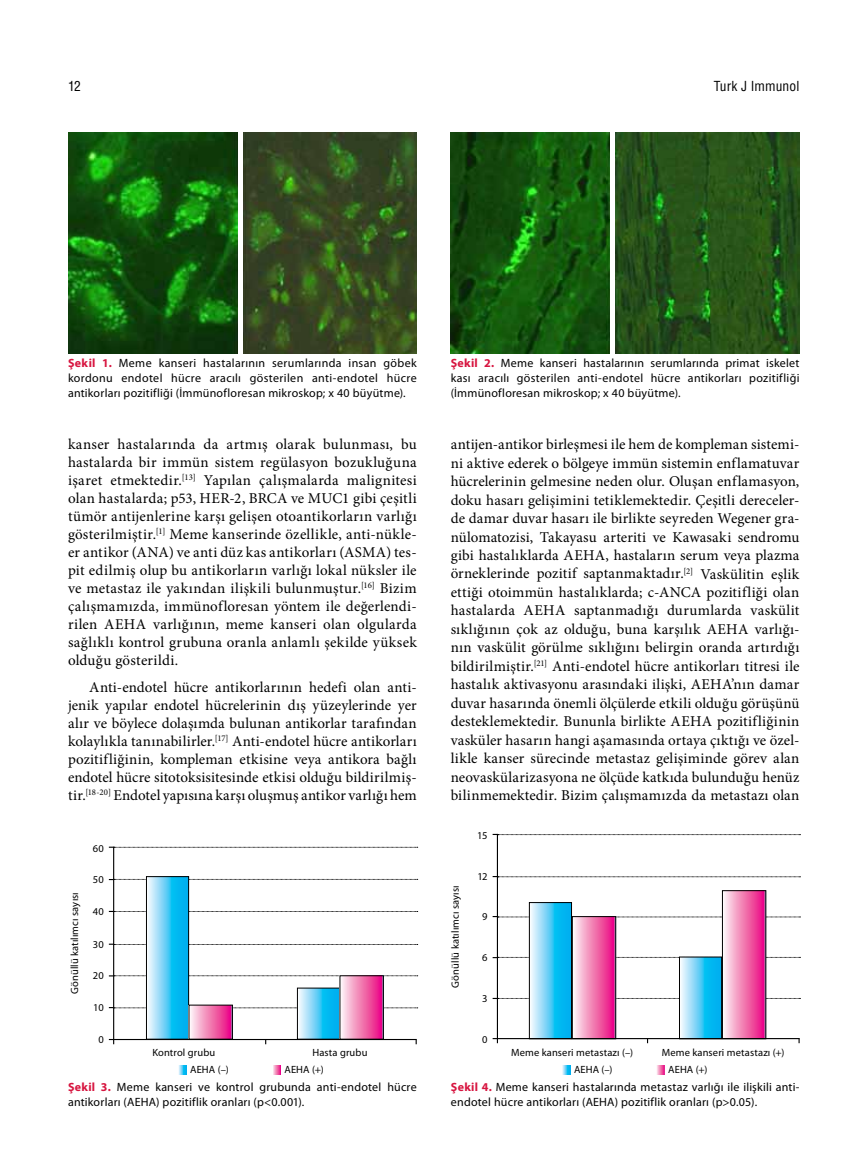
<style>
.page{position:relative;width:859px;height:1170px;background:#fff}
.page>*{position:absolute;margin:0;border:0;box-sizing:border-box;transform-origin:0 0}
.t1{font:15px/18.5px "Minion Pro";letter-spacing:.015em;color:#000;text-align:justify}
.t2{font:13.5px "Helvetica Cond Normal Tr";letter-spacing:.005em;color:#000}
.t3{font:12px/15px "Myriad Pro";letter-spacing:.015em;color:#000;text-align:justify}
.t4{font:10.5px "Myriad Pro";letter-spacing:.01em;color:#000}
.s1{font-weight:700;color:#d7143f}
</style>
<div class="page">
<img style="left:68px;top:133px;width:349px;height:220px">
<div style="left:238px;top:132px;width:5px;height:225px;background:#fff"></div>
<img style="left:451px;top:133px;width:349px;height:220px">
<div style="left:610px;top:132px;width:5px;height:225px;background:#fff"></div>
<svg style="left:148px;top:880px;width:39px;height:157px;background:#58cdf5"></svg>
<div style="left:146px;top:876px;width:43px;height:163px;border:1px solid #000"></div>
<svg style="left:299px;top:989px;width:39px;height:48px;background:#58cdf5"></svg>
<div style="left:297px;top:987px;width:43px;height:52px;border:1px solid #000"></div>
<div style="left:189px;top:1005px;width:43px;height:34px;background:linear-gradient(to right,#fcf7f1,#e9007b)"></div>
<div style="left:340px;top:975px;width:43px;height:64px;background:linear-gradient(to right,#fcf7f1,#e9007b)"></div>
<div style="left:340px;top:975px;width:44px;height:64px;border:1px solid #000"></div>
<hr style="left:113px;top:846px;width:1px;height:193px;background:#000">
<hr style="left:113px;top:1038px;width:304px;height:1px;background:#000">
<svg style="left:109px;top:1038px;width:5px;height:6px"></svg>
<svg style="left:109px;top:1006px;width:309px;height:2px"></svg>
<svg style="left:109px;top:975px;width:309px;height:1px"></svg>
<svg style="left:109px;top:943px;width:309px;height:2px"></svg>
<svg style="left:109px;top:910px;width:309px;height:2px"></svg>
<svg style="left:109px;top:878px;width:309px;height:2px"></svg>
<svg style="left:109px;top:846px;width:309px;height:2px"></svg>
<svg style="left:179px;top:1065px;width:7px;height:9px"></svg>
<svg style="left:273px;top:1065px;width:8px;height:9px"></svg>
<svg style="left:562px;top:1065px;width:8px;height:9px"></svg>
<svg style="left:657px;top:1065px;width:7px;height:9px"></svg>
<svg style="left:531px;top:904px;width:39px;height:132px;background:#58cdf5"></svg>
<div style="left:529px;top:902px;width:43px;height:136px;border:1px solid #000"></div>
<svg style="left:681px;top:958px;width:39px;height:78px;background:#58cdf5"></svg>
<div style="left:679px;top:956px;width:43px;height:82px;border:1px solid #000"></div>
<div style="left:572px;top:916px;width:44px;height:122px;background:linear-gradient(to right,#fcf9f3,#e9017b)"></div>
<div style="left:572px;top:916px;width:44px;height:122px;border:1px solid #000"></div>
<div style="left:722px;top:890px;width:44px;height:148px;background:linear-gradient(to right,#fcfaf3,#e9027c)"></div>
<div style="left:722px;top:890px;width:44px;height:148px;border:1px solid #000"></div>
<hr style="left:497px;top:833px;width:1px;height:206px;background:#000">
<hr style="left:498px;top:1037px;width:302px;height:2px;background:#000">
<svg style="left:493px;top:1037px;width:5px;height:6px"></svg>
<svg style="left:493px;top:997px;width:307px;height:2px"></svg>
<svg style="left:493px;top:956px;width:307px;height:2px"></svg>
<svg style="left:493px;top:915px;width:307px;height:2px"></svg>
<svg style="left:493px;top:875px;width:307px;height:2px"></svg>
<svg style="left:493px;top:833px;width:307px;height:2px"></svg>
<p class="t2" style="left:68px;top:78px;width:14px">12</p>
<p class="t2" style="left:714px;top:78px;width:87px">Turk J Immunol</p>
<p class="t3" style="left:68px;top:355px;width:350px"><span class="s1">Şekil 1.</span> Meme kanseri hastalarının serumlarında insan göbek kordonu endotel hücre aracılı gösterilen anti-endotel hücre antikorları pozitifliği (İmmünofloresan mikroskop; x 40 büyütme).</p>
<p class="t3" style="left:451px;top:355px;width:350px"><span class="s1">Şekil 2.</span> Meme kanseri hastalarının serumlarında primat iskelet kası aracılı gösterilen anti-endotel hücre antikorları pozitifliği (İmmünofloresan mikroskop; x 40 büyütme).</p>
<p class="t1" style="left:68px;top:435px;width:350px;line-height:18px">kanser hastalarında da artmış olarak bulunması, bu hastalarda bir immün sistem regülasyon bozukluğuna işaret etmektedir.<sup>[13]</sup> Yapılan çalışmalarda malignitesi olan hastalarda; p53, HER-2, BRCA ve MUC1 gibi çeşitli tümör antijenlerine karşı gelişen otoantikorların varlığı gösterilmiştir.<sup>[1]</sup> Meme kanserinde özellikle, anti-nükle&shy;er antikor (ANA) ve anti düz kas antikorları (ASMA) tes&shy;pit edilmiş olup bu antikorların varlığı lokal nüksler ile ve metastaz ile yakından ilişkili bulunmuştur.<sup>[16]</sup> Bizim çalışmamızda, immünofloresan yöntem ile değerlendi&shy;rilen AEHA varlığının, meme kanseri olan olgularda sağlıklı kontrol grubuna oranla anlamlı şekilde yüksek olduğu gösterildi.</p>
<p class="t1" style="left:68px;top:678px;width:350px;line-height:18px;text-indent:21px">Anti-endotel hücre antikorlarının hedefi olan anti&shy;jenik yapılar endotel hücrelerinin dış yüzeylerinde yer alır ve böylece dolaşımda bulunan antikorlar tarafından kolaylıkla tanınabilirler.<sup>[17]</sup> Anti-endotel hücre antikorları pozitifliğinin, kompleman etkisine veya antikora bağlı endotel hücre sitotoksisitesinde etkisi olduğu bildirilmiş&shy;tir.<sup>[18-20]</sup> Endotel yapısına karşı oluşmuş antikor varlığı hem</p>
<p class="t4" style="left:68px;top:994px;width:104px;rotate:-90deg">Gönüllü katılımcı sayısı</p>
<p class="t4" style="left:93px;top:841px;width:12px">60</p>
<p class="t4" style="left:93px;top:872px;width:12px">50</p>
<p class="t4" style="left:93px;top:904px;width:13px">40</p>
<p class="t4" style="left:93px;top:937px;width:12px">30</p>
<p class="t4" style="left:93px;top:969px;width:12px">20</p>
<p class="t4" style="left:93px;top:1000px;width:12px">10</p>
<p class="t4" style="left:98px;top:1033px;width:7px">0</p>
<p class="t4" style="left:152px;top:1046px;width:64px">Kontrol grubu</p>
<p class="t4" style="left:312px;top:1046px;width:57px">Hasta grubu</p>
<p class="t4" style="left:190px;top:1063px;width:40px">AEHA (–)</p>
<p class="t4" style="left:285px;top:1063px;width:41px">AEHA (+)</p>
<p class="t3" style="left:68px;top:1079px;width:350px"><span class="s1">Şekil 3.</span> Meme kanseri ve kontrol grubunda anti-endotel hücre antikorları (AEHA) pozitiflik oranları (p&lt;0.001).</p>
<p class="t1" style="left:451px;top:435px;width:350px">antijen-antikor birleşmesi ile hem de kompleman sistemi&shy;ni aktive ederek o bölgeye immün sistemin enflamatuvar hücrelerinin gelmesine neden olur. Oluşan enflamasyon, doku hasarı gelişimini tetiklemektedir. Çeşitli dereceler&shy;de damar duvar hasarı ile birlikte seyreden Wegener gra&shy;nülomatozisi, Takayasu arteriti ve Kawasaki sendromu gibi hastalıklarda AEHA, hastaların serum veya plazma örneklerinde pozitif saptanmaktadır.<sup>[2]</sup> Vaskülitin eşlik ettiği otoimmün hastalıklarda; c-ANCA pozitifliği olan hastalarda AEHA saptanmadığı durumlarda vaskülit sıklığının çok az olduğu, buna karşılık AEHA varlığı&shy;nın vaskülit görülme sıklığını belirgin oranda artırdığı bildirilmiştir.<sup>[21]</sup> Anti-endotel hücre antikorları titresi ile hastalık aktivasyonu arasındaki ilişki, AEHA’nın damar duvar hasarında önemli ölçülerde etkili olduğu görüşünü desteklemektedir. Bununla birlikte AEHA pozitifliğinin vasküler hasarın hangi aşamasında ortaya çıktığı ve özel&shy;likle kanser sürecinde metastaz gelişiminde görev alan neovaskülarizasyona ne ölçüde katkıda bulunduğu henüz bilinmemektedir. Bizim çalışmamızda da metastazı olan</p>
<p class="t4" style="left:477px;top:828px;width:12px">15</p>
<p class="t4" style="left:449px;top:987px;width:104px;rotate:-90deg">Gönüllü katılımcı sayısı</p>
<p class="t4" style="left:477px;top:869px;width:12px">12</p>
<p class="t4" style="left:482px;top:910px;width:7px">9</p>
<p class="t4" style="left:482px;top:951px;width:7px">6</p>
<p class="t4" style="left:482px;top:991px;width:7px">3</p>
<p class="t4" style="left:482px;top:1032px;width:7px">0</p>
<p class="t4" style="left:511px;top:1046px;width:124px">Meme kanseri metastazı (–)</p>
<p class="t4" style="left:662px;top:1046px;width:124px">Meme kanseri metastazı (+)</p>
<p class="t4" style="left:574px;top:1063px;width:40px">AEHA (–)</p>
<p class="t4" style="left:668px;top:1063px;width:41px">AEHA (+)</p>
<p class="t3" style="left:451px;top:1079px;width:350px"><span class="s1">Şekil 4.</span> Meme kanseri hastalarında metastaz varlığı ile ilişkili anti&shy;endotel hücre antikorları (AEHA) pozitiflik oranları (p&gt;0.05).</p>
</div>
